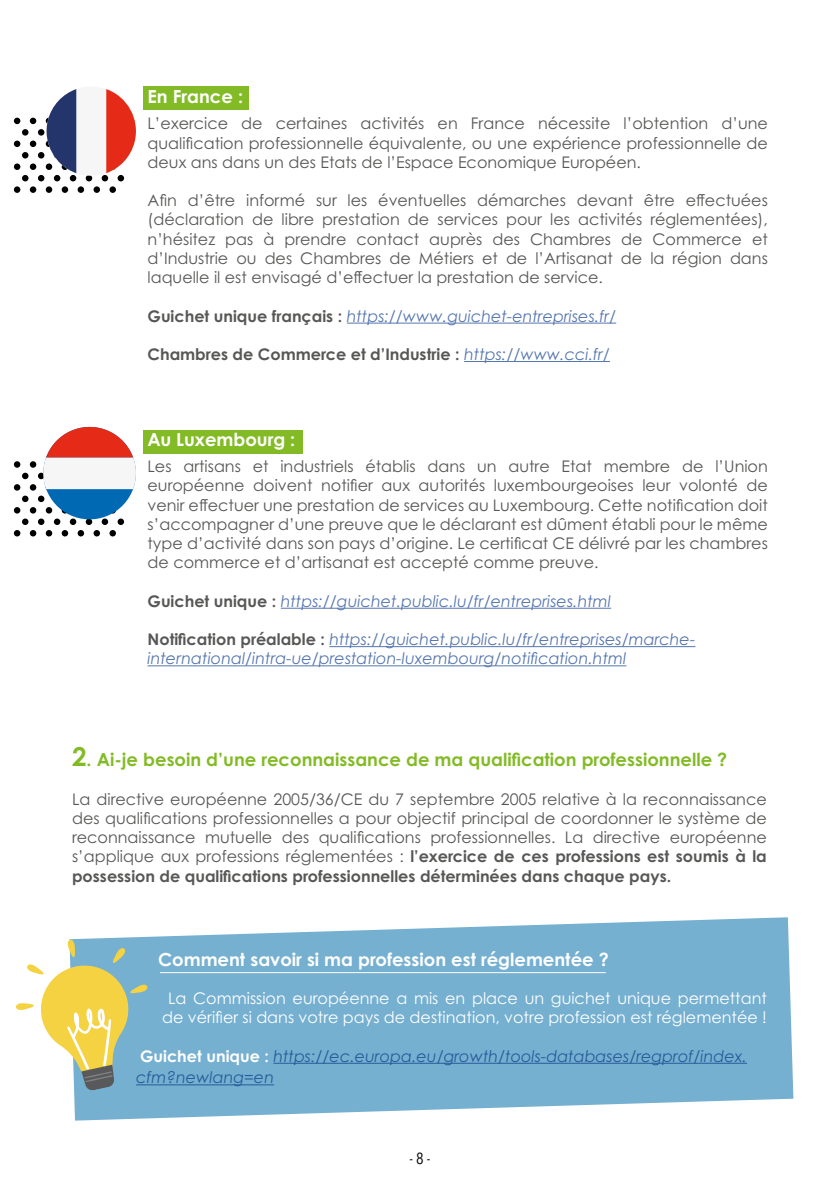
<style>
.page{position:relative;width:840px;height:1191px;background:#fff}
.page>*{position:absolute;margin:0;border:0;box-sizing:border-box;transform-origin:0 0}
.t1{font:700 18px "Century Gothic Pro";color:#83bb26}
.t2{font:700 18px "Century Gothic Pro";color:#fff}
.t3{font:16px/19.2px "Century Gothic Pro";color:#575756;text-align:justify}
.t4{font:italic 16px/19.2px "Century Gothic Pro";color:#5576af}
.t5{font:16px/19.2px "Century Gothic Pro";color:#fff;text-align:center}
.t6{font:italic 16px/21.6px "Century Gothic Pro";color:#275b9b}
.t7{font:700 16px "Century Gothic Pro";color:#575756}
.t8{font:16px "Avenir Next Condensed";color:#000}
.s1{font-weight:700;font-style:normal;color:#575756}
.s2{font-weight:400;font-style:italic;color:#5576af}
.s3{font-size:26px}
.s4{font-weight:700}
.s5{font-weight:700;font-style:normal;color:#fff}
</style>
<div class="page">
<svg style="left:74px;top:917px;width:719px;height:203px;fill:#75b0d1"></svg>
<div style="left:143px;top:86px;width:105px;height:24px;background:#83bb26"></div>
<div style="left:143px;top:430px;width:160px;height:23px;background:#83bb26"></div>
<hr style="left:273px;top:1062px;width:473px;height:1px;background:#275b9b">
<hr style="left:136px;top:1084px;width:138px;height:1px;background:#275b9b">
<hr style="left:346px;top:323px;width:270px;height:1px;background:#5576af">
<hr style="left:464px;top:361px;width:145px;height:1px;background:#5576af">
<hr style="left:280px;top:608px;width:330px;height:1px;background:#5576af">
<hr style="left:329px;top:646px;width:366px;height:1px;background:#5576af">
<hr style="left:147px;top:665px;width:479px;height:1px;background:#5576af">
<div style="left:109px;top:186px;width:7px;height:7px;background:#000;border-radius:50%"></div>
<div style="left:93px;top:186px;width:7px;height:7px;background:#000;border-radius:50%"></div>
<div style="left:78px;top:186px;width:6px;height:7px;background:#000;border-radius:50%"></div>
<div style="left:62px;top:186px;width:6px;height:7px;background:#000;border-radius:50%"></div>
<div style="left:46px;top:186px;width:6px;height:7px;background:#000;border-radius:50%"></div>
<div style="left:30px;top:186px;width:6px;height:7px;background:#000;border-radius:50%"></div>
<div style="left:14px;top:186px;width:6px;height:7px;background:#000;border-radius:50%"></div>
<div style="left:109px;top:530px;width:7px;height:6px;background:#000;border-radius:50%"></div>
<div style="left:93px;top:530px;width:7px;height:6px;background:#000;border-radius:50%"></div>
<svg style="left:78px;top:530px;width:6px;height:6px"></svg>
<svg style="left:62px;top:530px;width:6px;height:6px"></svg>
<svg style="left:46px;top:530px;width:6px;height:6px"></svg>
<svg style="left:30px;top:530px;width:6px;height:6px"></svg>
<svg style="left:14px;top:530px;width:6px;height:6px"></svg>
<svg style="left:14px;top:89px;width:122px;height:92px"></svg>
<svg style="left:14px;top:426px;width:122px;height:98px"></svg>
<svg style="left:16px;top:939px;width:132px;height:152px"></svg>
<hr style="left:160px;top:972px;width:445px;height:1px;background:#fff">
<p class="t2" style="left:147px;top:86px;width:97px">En France :</p>
<p class="t3" style="left:147px;top:114px;width:621px">L’exercice de certaines activités en France nécessite l’obtention d’une qualification professionnelle équivalente, ou une expérience professionnelle de deux ans dans un des Etats de l’Espace Economique Européen.</p>
<p class="t3" style="left:147px;top:191px;width:621px">Afin d’être informé sur les éventuelles démarches devant être effectuées (déclaration de libre prestation de services pour les activités réglementées), n’hésitez pas à prendre contact auprès des Chambres de Commerce et d’Industrie ou des Chambres de Métiers et de l’Artisanat de la région dans laquelle il est envisagé d’effectuer la prestation de service.</p>
<p class="t4" style="left:147px;top:306px;width:470px"><span class="s1">Guichet unique français :</span> https://www.guichet-entreprises.fr/</p>
<p class="t7" style="left:147px;top:344px;width:463px">Chambres de Commerce et d’Industrie : <span class="s2">https://www.cci.fr/</span></p>
<p class="t2" style="left:147px;top:428px;width:149px">Au Luxembourg :</p>
<p class="t3" style="left:147px;top:456px;width:621px">Les artisans et industriels établis dans un autre Etat membre de l’Union européenne doivent notifier aux autorités luxembourgeoises leur volonté de venir effectuer une prestation de services au Luxembourg. Cette notification doit s’accompagner d’une preuve que le déclarant est dûment établi pour le même type d’activité dans son pays d’origine. Le certificat CE délivré par les chambres de commerce et d’artisanat est accepté comme preuve.</p>
<p class="t4" style="left:147px;top:591px;width:465px"><span class="s1">Guichet unique :</span> https://guichet.public.lu/fr/entreprises.html</p>
<p class="t4" style="left:147px;top:629px;width:549px"><span class="s1">Notification préalable :</span> https://guichet.public.lu/fr/entreprises/marche&shy;international/intra-ue/prestation-luxembourg/notification.html</p>
<p class="t1" style="left:72px;top:748px;width:656px"><span class="s3">2</span>. Ai-je besoin d’une reconnaissance de ma qualification professionnelle ?</p>
<p class="t3" style="left:72px;top:789px;width:696px">La directive européenne 2005/36/CE du 7 septembre 2005 relative à la reconnaissance des qualifications professionnelles a pour objectif principal de coordonner le système de reconnaissance mutuelle des qualifications professionnelles. La directive européenne s’applique aux professions réglementées : <span class="s4">l’exercice de ces professions est soumis à la possession de qualifications professionnelles déterminées dans chaque pays.</span></p>
<p class="t2" style="left:158px;top:948px;width:452px">Comment savoir si ma profession est réglementée ?</p>
<p class="t5" style="left:162px;top:988px;width:606px">La Commission européenne a mis en place un guichet unique permettant de vérifier si dans votre pays de destination, votre profession est réglementée !</p>
<p class="t6" style="left:136px;top:1045px;width:612px"><span class="s5">Guichet unique :</span> https://ec.europa.eu/growth/tools-databases/regprof/index. cfm?newlang=en</p>
<p class="t8" style="left:409px;top:1145px;width:22px">- 8 -</p>
</div>
